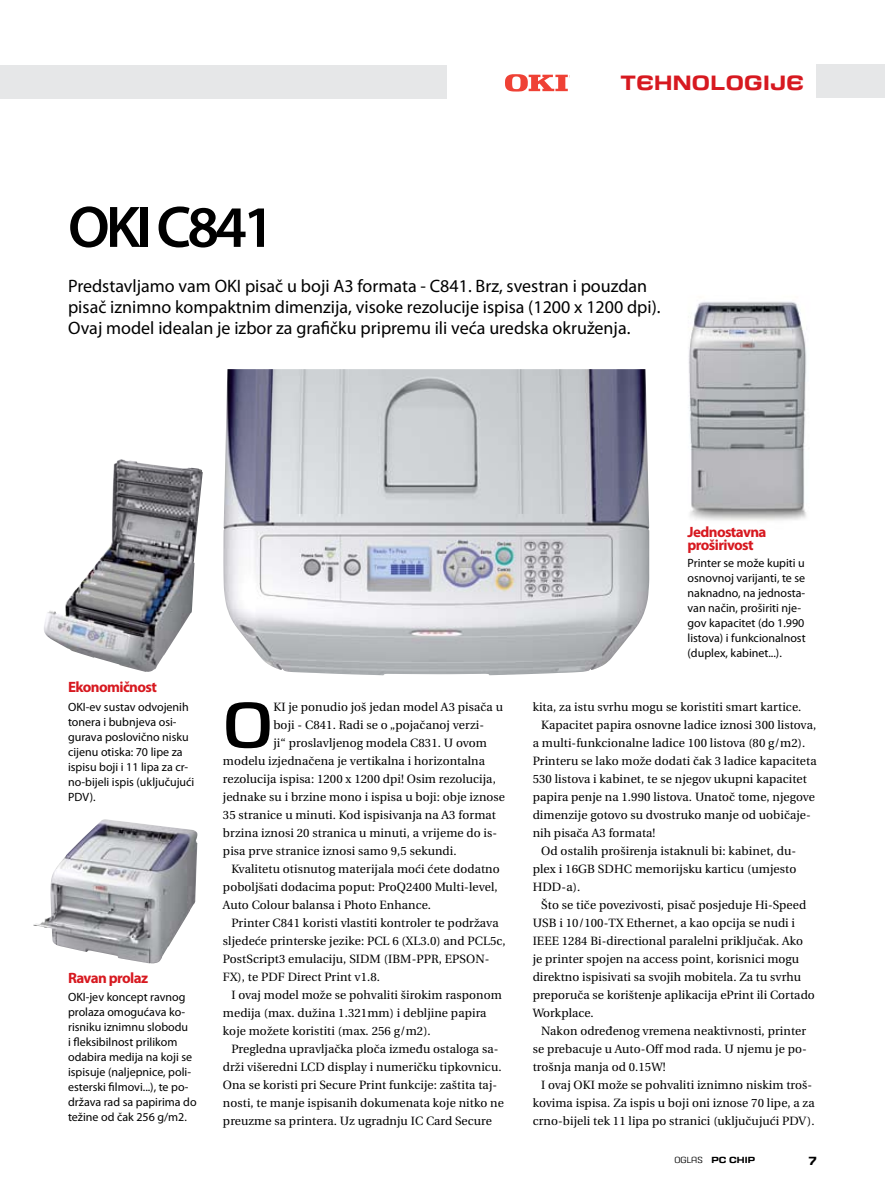
<style>
.page{position:relative;width:885px;height:1191px;background:#fff}
.page>*{position:absolute;margin:0;border:0;box-sizing:border-box;transform-origin:0 0}
.t1{font:64.65px "Saturn";color:#000}
.t2{font:600 59.1px "Myriad Pro";letter-spacing:-.065em;color:#000}
.t3{font:700 21px "Saturn";letter-spacing:.015em;color:#d71920}
.t4{font:18px/21px "Myriad Pro";color:#000}
.t5{font:700 15px/13.5px "Myriad Pro";letter-spacing:-.04em;color:#d71920}
.t6{font:12px "Utopia";letter-spacing:.005em;color:#000}
.t7{font:12px/15px "Myriad Pro";color:#000}
.t8{font:700 12px "Saturn";color:#000}
.t9{font:700 9px "Saturn";color:#000}
.s1{font-weight:300}
</style>
<div class="page">
<img style="left:688px;top:302px;width:119px;height:219px">
<div style="left:0;top:65px;width:446px;height:34px;background:#e6e7e8"></div>
<div style="left:816px;top:64px;width:68px;height:34px;background:#e6e7e8"></div>
<svg style="left:505px;top:74px;width:62px;height:18px"></svg>
<img style="left:223px;top:369px;width:426px;height:306px">
<img style="left:33px;top:819px;width:164px;height:144px">
<img style="left:44px;top:459px;width:159px;height:213px">
<h2 class="t2" style="left:68px;top:194px;width:208px">OKI C841</h2>
<h3 class="t3" style="left:620px;top:70px;width:185px">TEHNOLOGIJE</h3>
<h3 class="t4" style="left:68px;top:275px;width:594px">Predstavljamo vam OKI pisač u boji A3 formata - C841. Brz, svestran i pouzdan pisač iznimno kompaktnim dimenzija, visoke rezolucije ispisa (1200 x 1200 dpi).<br>Ovaj model idealan je izbor za grafičku pripremu ili veća uredska okruženja.</h3>
<p class="t5" style="left:687px;top:525px;width:80px">Jednostavna proširivost</p>
<p class="t7" style="left:687px;top:555px;width:120px">Printer se može kupiti u osnovnoj varijanti, te se naknadno, na jednosta&shy;van način, proširiti nje&shy;gov kapacitet (do 1.990 listova) i funkcionalnost (duplex, kabinet...).</p>
<p class="t5" style="left:68px;top:680px;width:90px">Ekonomičnost</p>
<p class="t7" style="left:68px;top:699px;width:128px">OKI-ev sustav odvojenih tonera i bubnjeva osi&shy;gurava poslovično nisku cijenu otiska: 70 lipe za ispisu boji i 11 lipa za cr&shy;no-bijeli ispis (uključujući<br>PDV).</p>
<p class="t5" style="left:68px;top:971px;width:82px">Ravan prolaz</p>
<p class="t7" style="left:68px;top:989px;width:130px">OKI-jev koncept ravnog prolaza omogućava ko&shy;risniku iznimnu slobodu<br>i fleksibilnost prilikom odabira medija na koji se ispisuje (naljepnice, poli&shy;esterski filmovi...), te po&shy;država rad sa papirima do težine od čak 256 g/m2.</p>
<h1 class="t1" style="left:223px;top:685px;width:51px">O</h1>
<p class="t6" style="left:273px;top:700px;width:231px">KI je ponudio još jedan model A3 pisača u</p>
<p class="t6" style="left:273px;top:718px;width:212px">boji - C841. Radi se o „pojačanoj verzi-</p>
<p class="t6" style="left:273px;top:736px;width:215px">ji“ proslavljenog modela C831. U ovom</p>
<p class="t6" style="left:223px;top:754px;width:263px">modelu izjednačena je vertikalna i horizontalna</p>
<p class="t6" style="left:223px;top:772px;width:274px">rezolucija ispisa: 1200 x 1200 dpi! Osim rezolucija,</p>
<p class="t6" style="left:223px;top:790px;width:283px">jednake su i brzine mono i ispisa u boji: obje iznose</p>
<p class="t6" style="left:223px;top:808px;width:274px">35 stranice u minuti. Kod ispisivanja na A3 format</p>
<p class="t6" style="left:223px;top:826px;width:276px">brzina iznosi 20 stranica u minuti, a vrijeme do is-</p>
<p class="t6" style="left:223px;top:844px;width:235px">pisa prve stranice iznosi samo 9,5 sekundi.</p>
<p class="t6" style="left:231px;top:862px;width:270px">Kvalitetu otisnutog materijala moći ćete dodatno</p>
<p class="t6" style="left:223px;top:880px;width:276px">poboljšati dodacima poput: ProQ2400 Multi-level,</p>
<p class="t6" style="left:223px;top:898px;width:209px">Auto Colour balansa i Photo Enhance.</p>
<p class="t6" style="left:231px;top:916px;width:268px">Printer C841 koristi vlastiti kontroler te podržava</p>
<p class="t6" style="left:223px;top:934px;width:284px">sljedeće printerske jezike: PCL 6 (XL3.0) and PCL5c,</p>
<p class="t6" style="left:223px;top:952px;width:268px">PostScript3 emulaciju, SIDM (IBM-PPR, EPSON-</p>
<p class="t6" style="left:223px;top:970px;width:159px">FX), te PDF Direct Print v1.8.</p>
<p class="t6" style="left:231px;top:988px;width:272px">I ovaj model može se pohvaliti širokim rasponom</p>
<p class="t6" style="left:223px;top:1006px;width:265px">medija (max. dužina 1.321mm) i debljine papira</p>
<p class="t6" style="left:223px;top:1024px;width:209px">koje možete koristiti (max. 256 g/m2).</p>
<p class="t6" style="left:231px;top:1042px;width:268px">Pregledna upravljačka ploča između ostaloga sa-</p>
<p class="t6" style="left:223px;top:1060px;width:280px">drži višeredni LCD display i numeričku tipkovnicu.</p>
<p class="t6" style="left:223px;top:1078px;width:276px">Ona se koristi pri Secure Print funkcije: zaštita taj-</p>
<p class="t6" style="left:223px;top:1096px;width:282px">nosti, te manje ispisanih dokumenata koje nitko ne</p>
<p class="t6" style="left:223px;top:1114px;width:270px">preuzme sa printera. Uz ugradnju IC Card Secure</p>
<p class="t6" style="left:532px;top:700px;width:270px">kita, za istu svrhu mogu se koristiti smart kartice.</p>
<p class="t6" style="left:541px;top:718px;width:276px">Kapacitet papira osnovne ladice iznosi 300 listova,</p>
<p class="t6" style="left:532px;top:736px;width:274px">a multi-funkcionalne ladice 100 listova (80 g/m2).</p>
<p class="t6" style="left:532px;top:754px;width:285px">Printeru se lako može dodati čak 3 ladice kapaciteta</p>
<p class="t6" style="left:532px;top:772px;width:276px">530 listova i kabinet, te se njegov ukupni kapacitet</p>
<p class="t6" style="left:532px;top:790px;width:284px">papira penje na 1.990 listova. Unatoč tome, njegove</p>
<p class="t6" style="left:532px;top:808px;width:279px">dimenzije gotovo su dvostruko manje od uobičaje-</p>
<p class="t6" style="left:532px;top:826px;width:124px">nih pisača A3 formata!</p>
<p class="t6" style="left:541px;top:844px;width:256px">Od ostalih proširenja istaknuli bi: kabinet, du-</p>
<p class="t6" style="left:532px;top:862px;width:265px">plex i 16GB SDHC memorijsku karticu (umjesto</p>
<p class="t6" style="left:532px;top:880px;width:49px">HDD-a).</p>
<p class="t6" style="left:541px;top:898px;width:266px">Što se tiče povezivosti, pisač posjeduje Hi-Speed</p>
<p class="t6" style="left:532px;top:916px;width:264px">USB i 10/100-TX Ethernet, a kao opcija se nudi i</p>
<p class="t6" style="left:532px;top:934px;width:272px">IEEE 1284 Bi-directional paralelni priključak. Ako</p>
<p class="t6" style="left:532px;top:952px;width:268px">je printer spojen na access point, korisnici mogu</p>
<p class="t6" style="left:532px;top:970px;width:270px">direktno ispisivati sa svojih mobitela. Za tu svrhu</p>
<p class="t6" style="left:532px;top:988px;width:283px">preporuča se korištenje aplikacija ePrint ili Cortado</p>
<p class="t6" style="left:532px;top:1006px;width:63px">Workplace.</p>
<p class="t6" style="left:541px;top:1024px;width:266px">Nakon određenog vremena neaktivnosti, printer</p>
<p class="t6" style="left:532px;top:1042px;width:276px">se prebacuje u Auto-Off mod rada. U njemu je po-</p>
<p class="t6" style="left:532px;top:1060px;width:134px">trošnja manja od 0.15W!</p>
<p class="t6" style="left:541px;top:1078px;width:272px">I ovaj OKI može se pohvaliti iznimno niskim troš-</p>
<p class="t6" style="left:532px;top:1096px;width:283px">kovima ispisa. Za ispis u boji oni iznose 70 lipe, a za</p>
<p class="t6" style="left:532px;top:1114px;width:283px">crno-bijeli tek 11 lipa po stranici (uključujući PDV).</p>
<p class="t9" style="left:674px;top:1154px;width:82px"><span class="s1">OGLAS</span> PC CHIP</p>
<p class="t8" style="left:808px;top:1153px;width:10px">7</p>
</div>
